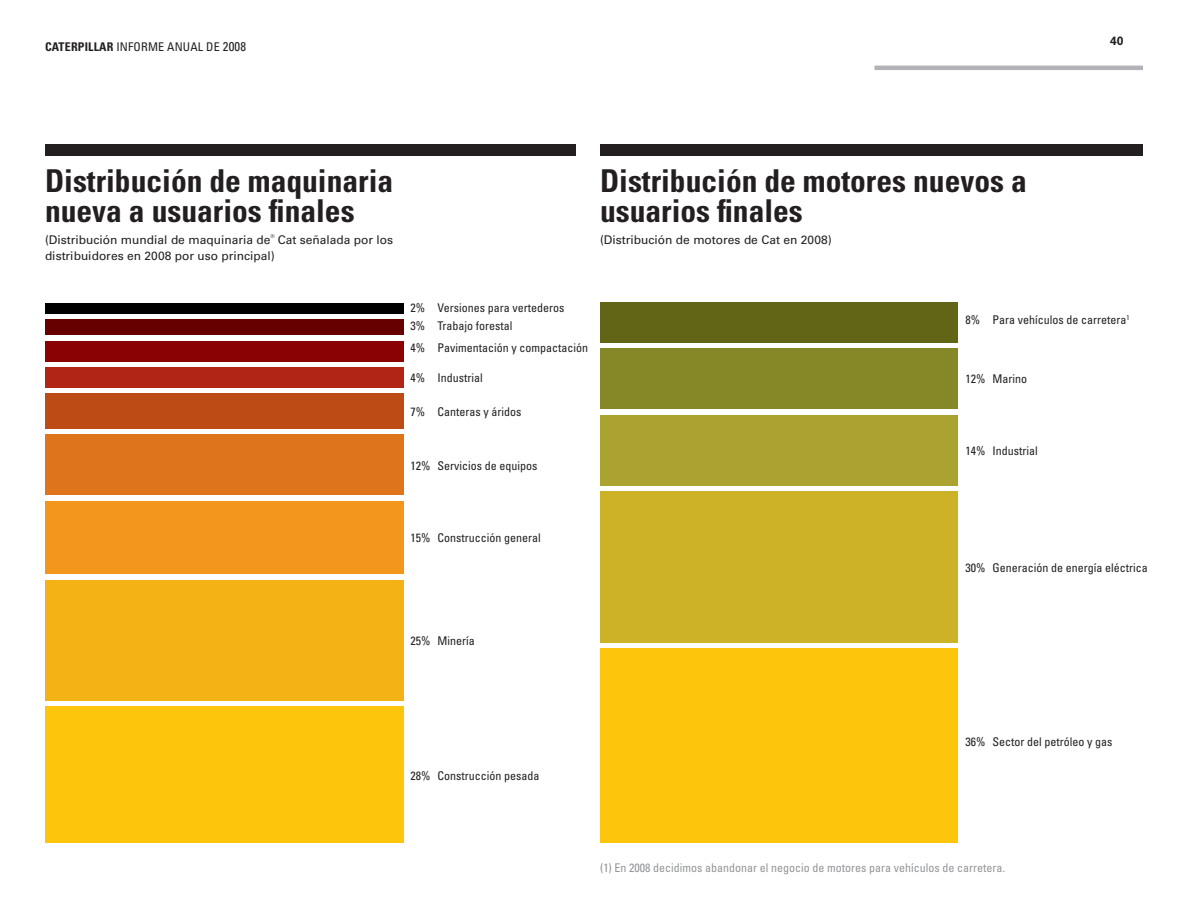
<style>
.page{position:relative;width:1188px;height:918px;background:#fff}
.page>*{position:absolute;margin:0;border:0;box-sizing:border-box;transform-origin:0 0}
.Story_Caption{font:700 condensed 31.5px/30px "Univers LT";color:#231f20}
.t1{font:condensed 12px "Univers LT";color:#231f20}
.Caption_reg{font:12px "Univers LT";color:#231f20}
.Caption_Grey{font:condensed 12px "Univers LT";color:#939598}
.t2{font:700 12px "Univers LT";color:#231f20}
.Caption_reg-2{font:5.25px "Univers LT";color:#231f20}
.s1{font-weight:700}
.s2{font-size:12.75px}
</style>
<div class="page">
<div style="left:45px;top:707px;width:358px;height:136px;background:#fec50d"></div>
<div style="left:45px;top:580px;width:358px;height:121px;background:#f5b214"></div>
<div style="left:45px;top:501px;width:358px;height:73px;background:#f3971c"></div>
<div style="left:45px;top:435px;width:358px;height:60px;background:#de741b"></div>
<div style="left:45px;top:393px;width:358px;height:36px;background:#bd4b16"></div>
<div style="left:45px;top:341px;width:358px;height:20px;background:#8b0202"></div>
<div style="left:45px;top:367px;width:358px;height:20px;background:#b12514"></div>
<div style="left:45px;top:320px;width:358px;height:15px;background:#600"></div>
<div style="left:45px;top:304px;width:358px;height:10px;background:#000"></div>
<div style="left:600px;top:649px;width:358px;height:194px;background:#fec50d"></div>
<div style="left:600px;top:491px;width:358px;height:152px;background:#cdb228"></div>
<div style="left:600px;top:415px;width:358px;height:70px;background:#aba32f"></div>
<div style="left:600px;top:348px;width:358px;height:61px;background:#868828"></div>
<div style="left:600px;top:302px;width:358px;height:40px;background:#626515"></div>
<div style="left:45px;top:144px;width:531px;height:12px;background:#231f20"></div>
<div style="left:600px;top:144px;width:543px;height:12px;background:#231f20"></div>
<hr style="left:874px;top:66px;width:269px;height:4px;background:#b2b3b7">
<p class="t1" style="left:45px;top:39px;width:203px"><span class="s1">CATERPILLAR</span> INFORME ANUAL DE <span class="s2">2008</span></p>
<p class="t2" style="left:1110px;top:34px;width:15px">40</p>
<p class="Story_Caption" style="left:45px;top:165px;width:350px">Distribución de maquinaria nueva a usuarios finales</p>
<p class="Caption_reg" style="left:45px;top:232px;width:227px">(Distribución mundial de maquinaria de</p>
<p class="Caption_reg-2" style="left:270px;top:234px;width:6px">®</p>
<p class="Caption_reg" style="left:278px;top:232px;width:117px">Cat señalada por los</p>
<p class="Caption_reg" style="left:45px;top:249px;width:231px">distribuidores en 2008 por uso principal)</p>
<p class="Story_Caption" style="left:600px;top:165px;width:428px">Distribución de motores nuevos a usuarios finales</p>
<p class="Caption_reg" style="left:600px;top:232px;width:233px">(Distribución de motores de Cat en 2008)</p>
<p class="t1" style="left:411px;top:300px;width:155px">2% Versiones para vertederos</p>
<p class="t1" style="left:411px;top:319px;width:104px">3% Trabajo forestal</p>
<p class="t1" style="left:411px;top:340px;width:179px">4% Pavimentación y compactación</p>
<p class="t1" style="left:411px;top:370px;width:74px">4% Industrial</p>
<p class="t1" style="left:411px;top:404px;width:112px">7% Canteras y áridos</p>
<p class="t1" style="left:411px;top:458px;width:128px">12% Servicios de equipos</p>
<p class="t1" style="left:965px;top:312px;width:166px">8% Para vehículos de carretera<sup>1</sup></p>
<p class="t1" style="left:965px;top:372px;width:63px">12% Marino</p>
<p class="t1" style="left:965px;top:443px;width:74px">14% Industrial</p>
<p class="t1" style="left:411px;top:530px;width:132px">15% Construcción general</p>
<p class="t1" style="left:965px;top:560px;width:184px">30% Generación de energía eléctrica</p>
<p class="t1" style="left:411px;top:633px;width:66px">25% Minería</p>
<p class="t1" style="left:411px;top:768px;width:130px">28% Construcción pesada</p>
<p class="t1" style="left:965px;top:734px;width:148px">36% Sector del petróleo y gas</p>
<p class="Caption_Grey" style="left:600px;top:861px;width:407px">(1) En 2008 decidimos abandonar el negocio de motores para vehículos de carretera.</p>
</div>
